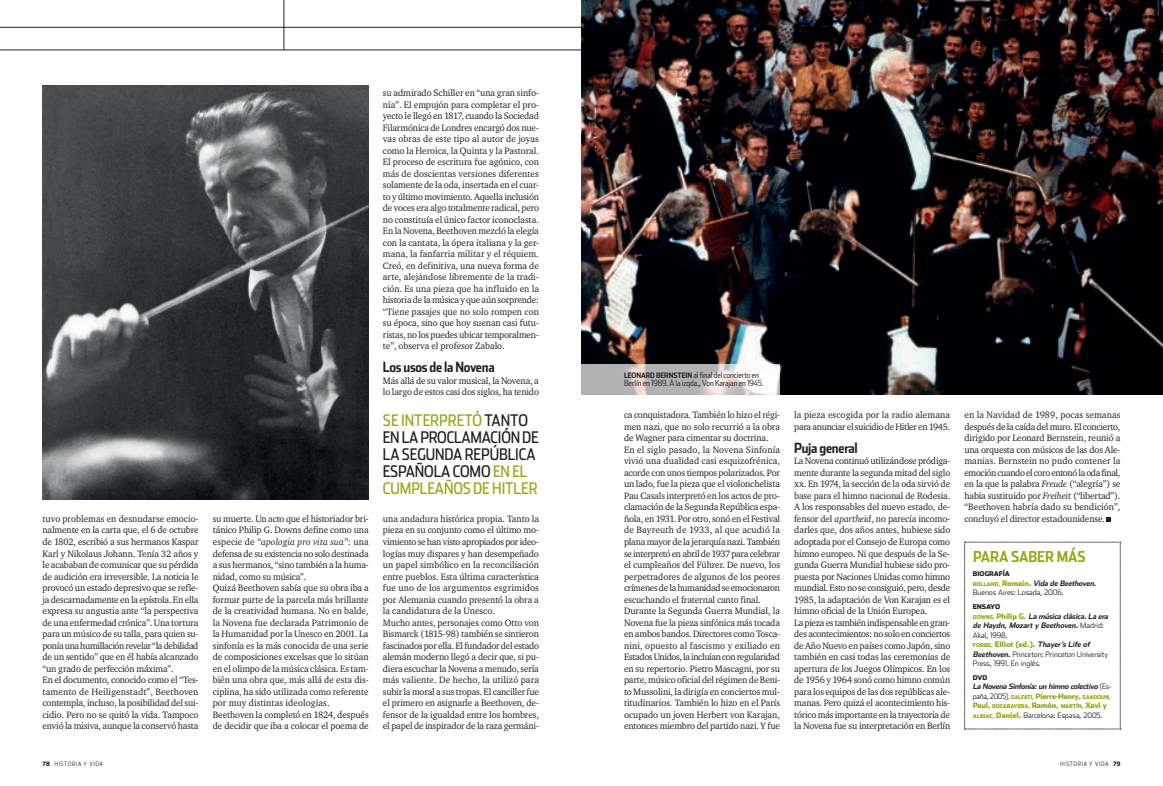
<style>
.page{position:relative;width:1163px;height:786px;background:#fff}
.page>*{position:absolute;margin:0;border:0;box-sizing:border-box;transform-origin:0 0}
.t1{font:16px/17px "Stainless Cond";letter-spacing:-.005em;color:#231f20}
.t2{font:700 15px "Stainless Cond";color:#99a51a}
.Ladillo_gral{font:700 14px "Stainless Cond";letter-spacing:-.015em;color:#231f20}
.Texto_gral{font:9.5px/11.5px "Charter ITC";letter-spacing:-.015em;color:#231f20;text-align:justify}
.t3{font:300 8.5px/8px "Stainless Cond";letter-spacing:-.005em;color:#231f20}
.Para_saber_mas_gener{font:300 7.5px/9.5px "Stainless";letter-spacing:-.005em;color:#231f20}
.Para_saber_mas_gener-2{font:italic 700 7.5px/9.5px "Stainless";color:#231f20}
.t4{font:900 6.5px "Stainless";letter-spacing:-.005em;color:#231f20}
.t5{font:300 6px "Stainless Cond";letter-spacing:.11em;color:#231f20}
.Para_saber_mas_gener-3{font:900 5.2px/9.5px "Stainless";letter-spacing:-.035em;color:#99a51a}
.s1{font-style:italic}
.s2{color:#99a51a}
.s3{font-weight:700;font-size:7.5px}
.s4{font-family:"Charter ITC Regu SC"}
.s5{font-weight:900;font-size:5.2px;color:#99a51a}
.s6{font-weight:900;color:#99a51a}
.s7{font-weight:700;font-style:italic}
.s8{font-weight:900;font-style:normal;font-size:5.2px;color:#99a51a}
.s9{font-weight:900;font-style:normal;color:#99a51a}
.s10{font-weight:300;font-style:normal}
.s11{font-weight:300;font-size:7.5px;color:#231f20}
.s12{font-size:7.5px}
.s13{font-weight:900}
</style>
<div class="page">
<hr style="left:0;top:27px;width:1162px;height:1px;background:#231f20">
<hr style="left:0;top:50px;width:1162px;height:1px;background:#231f20">
<hr style="left:283px;top:0;width:1px;height:50px;background:#231f20">
<img style="left:581px;top:0;width:581px;height:394px">
<img style="left:43px;top:85px;width:326px;height:414px">
<svg style="left:1106px;top:517px;width:4px;height:4px"></svg>
<svg style="left:964px;top:541px;width:156px;height:188px"></svg>
<svg style="left:581px;top:364px;width:199px;height:31px;fill:#b2b2b4"></svg>
<p class="Texto_gral" style="left:43px;top:512px;width:157px">tuvo problemas en desnudarse emocio&shy;nalmente en la carta que, el 6 de octubre de 1802, escribió a sus hermanos Kaspar Karl y Nikolaus Johann. Tenía 32 años y le acababan de comunicar que su pérdida de audición era irreversible. La noticia le provocó un estado depresivo que se refle&shy;ja descarnadamente en la epístola. En ella expresa su angustia ante “la perspectiva de una enfermedad crónica”. Una tortura para un músico de su talla, para quien su&shy;ponía una humillación revelar “la debilidad de un sentido” que en él había alcanzado “un grado de perfección máxima”.</p>
<p class="Texto_gral" style="left:43px;top:673px;width:157px">En el documento, conocido como el “Tes&shy;tamento de Heiligenstadt”, Beethoven contempla, incluso, la posibilidad del sui&shy;cidio. Pero no se quitó la vida. Tampoco envió la misiva, aunque la conservó hasta</p>
<p class="Texto_gral" style="left:213px;top:512px;width:157px">su muerte. Un acto que el historiador bri&shy;tánico Philip G. Downs define como una especie de <span class="s1">“apologia pro vita sua”</span>: una defensa de su existencia no solo destinada a sus hermanos, “sino también a la huma&shy;nidad, como su música”.</p>
<p class="Texto_gral" style="left:213px;top:581px;width:157px">Quizá Beethoven sabía que su obra iba a formar parte de la parcela más brillante de la creatividad humana. No en balde, la Novena fue declarada Patrimonio de la Humanidad por la Unesco en 2001. La sinfonía es la más conocida de una serie de composiciones excelsas que lo sitúan en el olimpo de la música clásica. Es tam&shy;bién una obra que, más allá de esta dis&shy;ciplina, ha sido utilizada como referente por muy distintas ideologías.</p>
<p class="Texto_gral" style="left:213px;top:708px;width:157px">Beethoven la completó en 1824, después de decidir que iba a colocar el poema de</p>
<p class="Texto_gral" style="left:383px;top:87px;width:158px">su admirado Schiller en “una gran sinfo&shy;nía”. El empujón para completar el pro&shy;yecto le llegó en 1817, cuando la Sociedad Filarmónica de Londres encargó dos nue&shy;vas obras de este tipo al autor de joyas como la Heroica, la Quinta y la Pastoral.<br>El proceso de escritura fue agónico, con más de doscientas versiones diferentes solamente de la oda, insertada en el cuar&shy;to y último movimiento. Aquella inclusión de voces era algo totalmente radical, pero no constituía el único factor iconoclasta.<br>En la Novena, Beethoven mezcló la elegía con la cantata, la ópera italiana y la ger&shy;mana, la fanfarria militar y el réquiem.<br>Creó, en definitiva, una nueva forma de arte, alejándose libremente de la tradi&shy;ción. Es una pieza que ha influido en la historia de la música y que aún sorprende: “Tiene pasajes que no solo rompen con su época, sino que hoy suenan casi futu&shy;ristas, no los puedes ubicar temporalmen&shy;te”, observa el profesor Zabalo.</p>
<p class="Ladillo_gral" style="left:383px;top:359px;width:113px">Los usos de la Novena</p>
<p class="Texto_gral" style="left:383px;top:374px;width:157px">Más allá de su valor musical, la Novena, a lo largo de estos casi dos siglos, ha tenido</p>
<p class="t1" style="left:383px;top:411px;width:157px"><span class="s2">SE INTERPRETÓ</span> TANTO<br>EN LA PROCLAMACIÓN DE<br>LA SEGUNDA REPÚBLICA<br>ESPAÑOLA COMO <span class="s2">EN EL<br>CUMPLEAÑOS DE HITLER</span></p>
<p class="Texto_gral" style="left:383px;top:512px;width:157px">una andadura histórica propia. Tanto la pieza en su conjunto como el último mo&shy;vimiento se han visto apropiados por ideo&shy;logías muy dispares y han desempeñado un papel simbólico en la reconciliación entre pueblos. Esta última característica fue uno de los argumentos esgrimidos por Alemania cuando presentó la obra a la candidatura de la Unesco.</p>
<p class="Texto_gral" style="left:383px;top:616px;width:158px">Mucho antes, personajes como Otto von Bismarck (1815-98) también se sintieron fascinados por ella. El fundador del estado alemán moderno llegó a decir que, si pu&shy;diera escuchar la Novena a menudo, sería más valiente. De hecho, la utilizó para subir la moral a sus tropas. El canciller fue el primero en asignarle a Beethoven, de&shy;fensor de la igualdad entre los hombres, el papel de inspirador de la raza germáni-</p>
<p class="t3" style="left:624px;top:371px;width:141px"><span class="s3">LEONARD BERNSTEIN</span> al final del concierto en<br>Berlín en 1989. A la izqda., Von Karajan en 1945.</p>
<p class="Texto_gral" style="left:624px;top:409px;width:157px">ca conquistadora. También lo hizo el régi&shy;men nazi, que no solo recurrió a la obra de Wagner para cimentar su doctrina.</p>
<p class="Texto_gral" style="left:624px;top:443px;width:158px">En el siglo pasado, la Novena Sinfonía vivió una dualidad casi esquizofrénica, acorde con unos tiempos polarizados. Por un lado, fue la pieza que el violonchelista Pau Casals interpretó en los actos de pro&shy;clamación de la Segunda República espa&shy;ñola, en 1931. Por otro, sonó en el Festival de Bayreuth de 1933, al que acudió la plana mayor de la jerarquía nazi. También se interpretó en abril de 1937 para celebrar el cumpleaños del Führer. De nuevo, los perpetradores de algunos de los peores crímenes de la humanidad se emocionaron escuchando el fraternal canto final.</p>
<p class="Texto_gral" style="left:624px;top:604px;width:157px">Durante la Segunda Guerra Mundial, la Novena fue la pieza sinfónica más tocada en ambos bandos. Directores como Tosca&shy;nini, opuesto al fascismo y exiliado en Estados Unidos, la incluían con regularidad en su repertorio. Pietro Mascagni, por su parte, músico oficial del régimen de Beni&shy;to Mussolini, la dirigía en conciertos mul&shy;titudinarios. También lo hizo en el París ocupado un joven Herbert von Karajan, entonces miembro del partido nazi. Y fue</p>
<p class="Texto_gral" style="left:794px;top:409px;width:157px">la pieza escogida por la radio alemana para anunciar el suicidio de Hitler en 1945.</p>
<p class="Ladillo_gral" style="left:794px;top:439px;width:65px">Puja general</p>
<p class="Texto_gral" style="left:794px;top:455px;width:158px">La Novena continuó utilizándose pródiga&shy;mente durante la segunda mitad del siglo <span class="s4">xx</span>. En 1974, la sección de la oda sirvió de base para el himno nacional de Rodesia.<br>A los responsables del nuevo estado, de&shy;fensor del <span class="s1">apartheid</span>, no parecía incomo&shy;darles que, dos años antes, hubiese sido adoptada por el Consejo de Europa como himno europeo. Ni que después de la Se&shy;gunda Guerra Mundial hubiese sido pro&shy;puesta por Naciones Unidas como himno mundial. Esto no se consiguió, pero, desde 1985, la adaptación de Von Karajan es el himno oficial de la Unión Europea.</p>
<p class="Texto_gral" style="left:794px;top:616px;width:158px">La pieza es también indispensable en gran&shy;des acontecimientos: no solo en conciertos de Año Nuevo en países como Japón, sino también en casi todas las ceremonias de apertura de los Juegos Olímpicos. En los de 1956 y 1964 sonó como himno común para los equipos de las dos repúblicas ale&shy;manas. Pero quizá el acontecimiento his&shy;tórico más importante en la trayectoria de la Novena fue su interpretación en Berlín</p>
<p class="Texto_gral" style="left:964px;top:409px;width:157px">en la Navidad de 1989, pocas semanas después de la caída del muro. El concierto, dirigido por Leonard Bernstein, reunió a una orquesta con músicos de las dos Ale&shy;manias. Bernstein no pudo contener la emoción cuando el coro entonó la oda final, en la que la palabra <span class="s1">Freude</span> (“alegría”) se había sustituido por <span class="s1">Freiheit</span> (“libertad”). “Beethoven habría dado su bendición”, concluyó el director estadounidense.</p>
<p class="t2" style="left:973px;top:548px;width:114px">PARA SABER MÁS</p>
<p class="t4" style="left:972px;top:570px;width:39px">BIOGRAFÍA</p>
<p class="Para_saber_mas_gener" style="left:972px;top:578px;width:126px"><span class="s5">ROLLAND,</span> <span class="s6">Romain.</span> <span class="s7">Vida de Beethoven.<br></span>Buenos Aires: Losada, 2006.</p>
<p class="t4" style="left:972px;top:602px;width:29px">ENSAYO</p>
<p class="Para_saber_mas_gener-2" style="left:972px;top:611px;width:138px"><span class="s8">D OW N S ,</span> <span class="s9">P h i l i p G .</span> La música clásica.La era de Haydn, Mozart y Beethoven.<span class="s10">M a d r i d :<br>Akal, 1998.</span></p>
<p class="Para_saber_mas_gener" style="left:972px;top:639px;width:136px"><span class="s5">FORBE,</span> <span class="s6">Elliot (ed.).</span> <span class="s7">Thayer’s Life of<br>Beethoven.</span>Princeton: Princeton University<br>Press, 1991. En inglés.</p>
<p class="t4" style="left:972px;top:673px;width:16px">DVD</p>
<p class="Para_saber_mas_gener-2" style="left:972px;top:681px;width:140px">La Novena Sinfonía:un himno colectivo <span class="s10">( E s -</span></p>
<p class="Para_saber_mas_gener-3" style="left:972px;top:692px;width:139px"><span class="s11">paña, 2005).</span> SALFATI, <span class="s12">Pierre-Henry,</span> SAADOUN,<br><span class="s12">Paul,</span> ROCABAYERA, <span class="s12">Ramón,</span> MARTÍN, <span class="s12">Xavi y</span></p>
<p class="Para_saber_mas_gener" style="left:972px;top:710px;width:131px"><span class="s5">ALBIAC,</span> <span class="s6">Daniel.</span> Barcelona: Espasa, 2005.</p>
<p class="t5" style="left:43px;top:759px;width:62px"><span class="s13">78</span> HISTORIA Y VIDA</p>
<p class="t5" style="left:1059px;top:759px;width:62px">HISTORIA Y VIDA <span class="s13">79</span></p>
</div>
